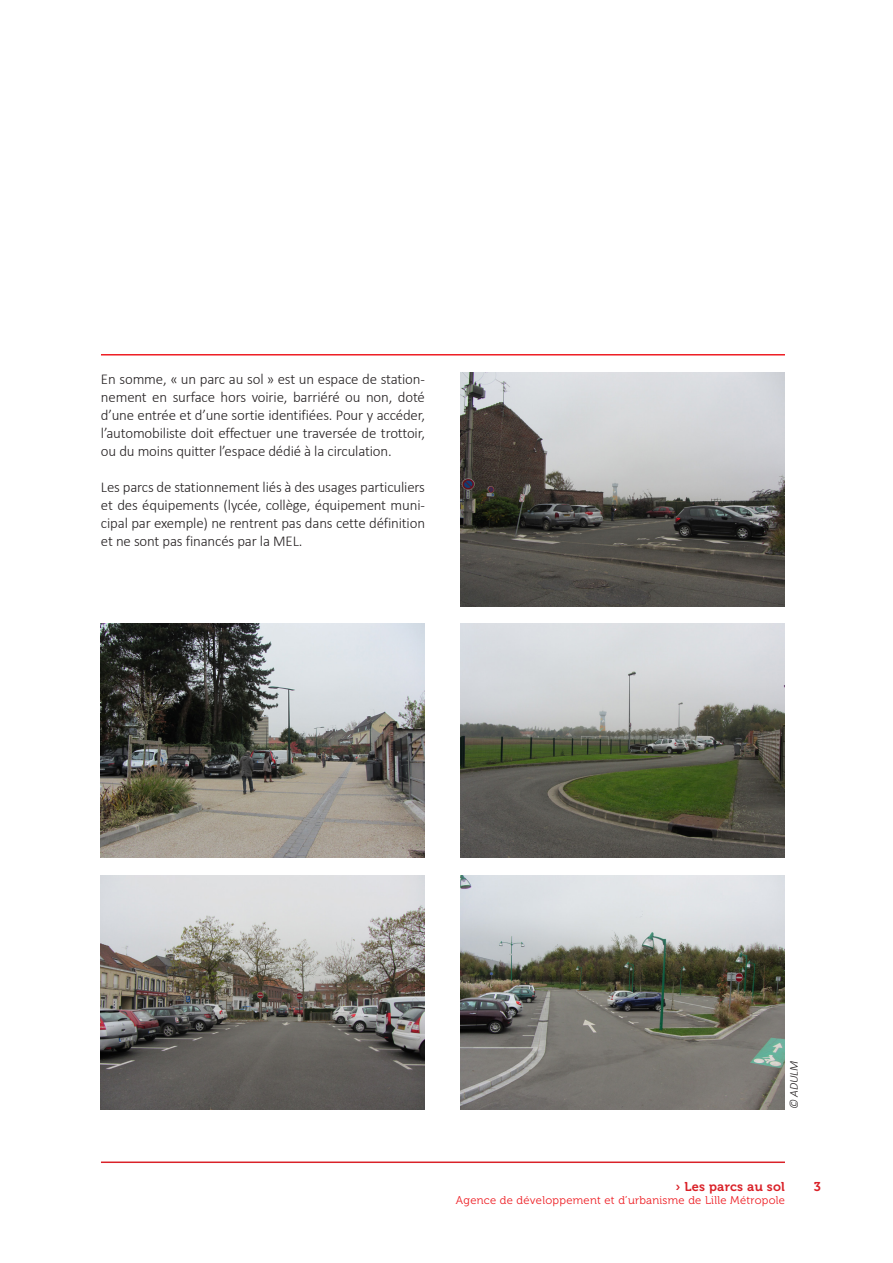
<style>
.page{position:relative;width:893px;height:1263px;background:#fff}
.page>*{position:absolute;margin:0;border:0;box-sizing:border-box;transform-origin:0 0}
.Texte_ADU{font:300 15px/18px "Calibri";letter-spacing:-.01em;color:#231f20;text-align:justify}
.t1{font:12.75px "Museo 700";letter-spacing:.025em;color:#da2128}
.Texte_ADU-2{font:italic 300 12px "Calibri";color:#231f20}
.t2{font:11.25px "Museo 300";letter-spacing:.025em;color:#ee1d23}
</style>
<div class="page">
<hr style="left:101px;top:1161px;width:684px;height:2px;background:#da2128">
<hr style="left:101px;top:354px;width:684px;height:1px;background:#ee1d23">
<img style="left:101px;top:875px;width:324px;height:234px">
<img style="left:461px;top:373px;width:324px;height:234px">
<img style="left:461px;top:624px;width:324px;height:234px">
<img style="left:461px;top:875px;width:324px;height:234px">
<img style="left:101px;top:624px;width:324px;height:234px">
<p class="Texte_ADU" style="left:101px;top:370px;width:326px">En somme, « un parc au sol » est un espace de station&shy;nement en surface hors voirie, barriéré ou non, doté d’une entrée et d’une sortie identifiées. Pour y accéder, l’automobiliste doit effectuer une traversée de trottoir, ou du moins quitter l’espace dédié à la circulation.</p>
<p class="Texte_ADU" style="left:101px;top:478px;width:326px">Les parcs de stationnement liés à des usages particuliers et des équipements (lycée, collège, équipement muni&shy;cipal par exemple) ne rentrent pas dans cette définition et ne sont pas financés par la MEL.</p>
<p class="Texte_ADU-2" style="left:786px;top:1109px;width:50px;rotate:-90deg">© ADULM</p>
<p class="t1" style="left:675px;top:1179px;width:111px">› Les parcs au sol</p>
<p class="t2" style="left:456px;top:1194px;width:331px">Agence de développement et d’urbanisme de Lille Métropole</p>
<p class="t1" style="left:814px;top:1179px;width:9px">3</p>
</div>
